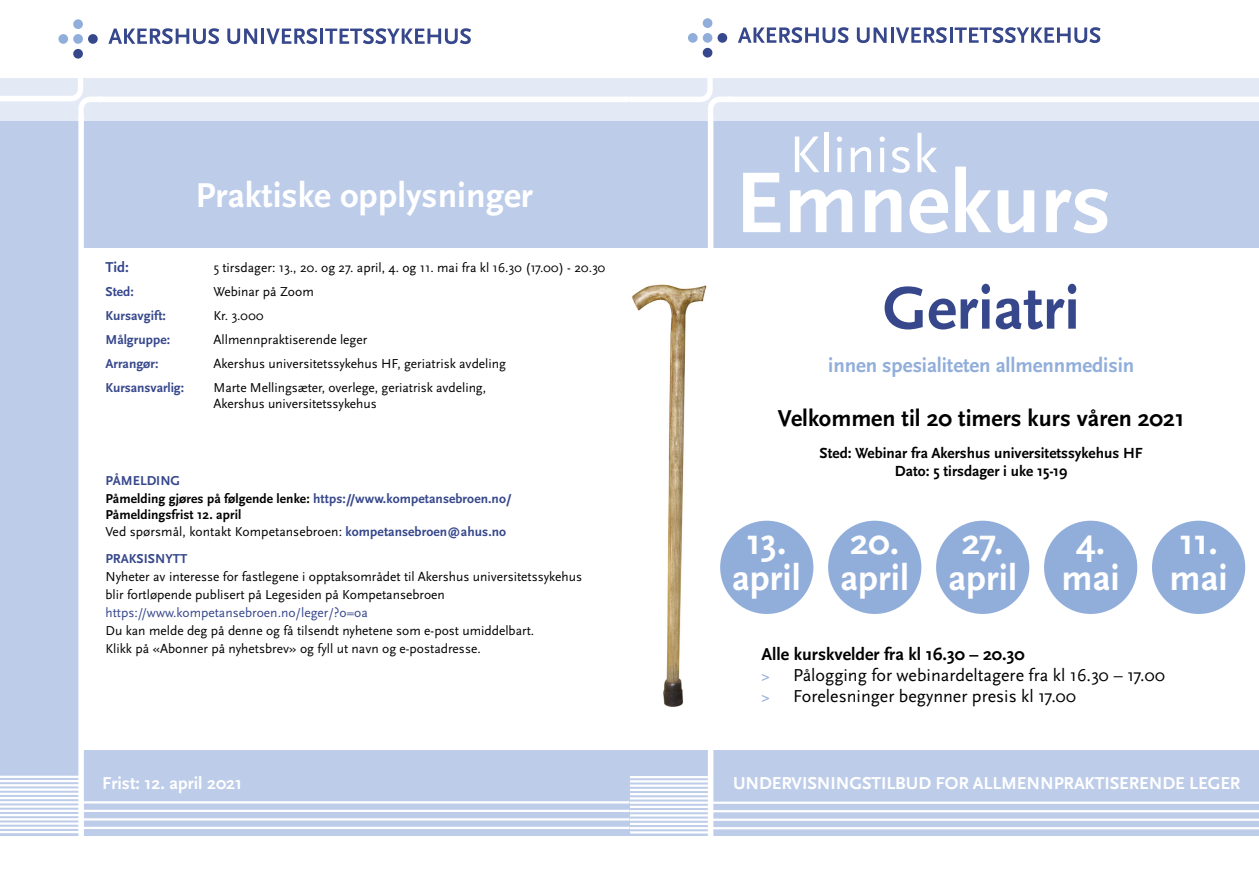
<style>
.page{position:relative;width:1259px;height:893px;background:#fff}
.page>*{position:absolute;margin:0;border:0;box-sizing:border-box;transform-origin:0 0}
.t1{font:700 90px "Scala Sans OT";color:#fff}
.t2{font:700 63px "Scala Sans OT";color:#36478b}
.t3{font:54px "Scala Sans OT";color:#fff}
.t4{font:700 37.35px/35.7px "Scala Sans OT";color:#fff;text-align:center}
.t5{font:700 36px "Scala Sans OT";color:#fff}
.t6{font:700 24px "Scala Sans OT";color:#000}
.t7{font:700 21px "Scala Sans OT";letter-spacing:-.005em;color:#91aeda}
.t8{font:18px/21px "Scala Sans OT";color:#000}
.t9{font:700 18px "Scala Sans OT";letter-spacing:-.005em;color:#fff}
.t10{font:700 15.3px/18px "Scala Sans OT";color:#000;text-align:center}
.t11{font:700 15px "Scala Sans OT";color:#36478b}
.t12{font:13.5px/18px "Scala Sans OT";color:#000}
.t13{font:700 13.5px/18px "Scala Sans OT";color:#36478b}
.t14{font:13.5px "Scala Sans OT";color:#36478b}
.s1{color:#000}
.s2{font-weight:700}
.s3{font-weight:700;color:#36478b}
.s4{font-weight:700;font-size:15px;color:#91aeda}
</style>
<div class="page">
<img style="left:632px;top:284px;width:75px;height:423px">
<div style="left:629px;top:751px;width:630px;height:85px;background:#bdcce9"></div>
<div style="left:629px;top:79px;width:630px;height:42px;background:#e3e9f5"></div>
<div style="left:0;top:79px;width:629px;height:42px;background:#e3e9f5"></div>
<div style="left:629px;top:97px;width:61px;height:5px;background:#fff"></div>
<div style="left:0;top:96px;width:60px;height:5px;background:#fff"></div>
<div style="left:727px;top:97px;width:532px;height:5px;background:#fff"></div>
<div style="left:97px;top:97px;width:532px;height:5px;background:#fff"></div>
<svg style="left:689px;top:78px;width:42px;height:43px"></svg>
<svg style="left:59px;top:78px;width:43px;height:38px"></svg>
<div style="left:629px;top:121px;width:630px;height:127px;background:#bdcce9"></div>
<div style="left:708px;top:115px;width:5px;height:723px;background:#fff"></div>
<div style="left:703px;top:18px;width:9px;height:10px;background:#91aeda;border-radius:50%"></div>
<div style="left:703px;top:33px;width:9px;height:10px;background:#91aeda;border-radius:50%"></div>
<div style="left:688px;top:33px;width:9px;height:10px;background:#91aeda;border-radius:50%"></div>
<div style="left:717px;top:33px;width:10px;height:10px;background:#36478b;border-radius:50%"></div>
<div style="left:703px;top:48px;width:9px;height:10px;background:#36478b;border-radius:50%"></div>
<svg style="left:738px;top:27px;width:110px;height:16px"></svg>
<svg style="left:857px;top:27px;width:29px;height:16px"></svg>
<hr style="left:891px;top:27px;width:3px;height:16px;background:#36478b">
<svg style="left:896px;top:27px;width:51px;height:16px"></svg>
<hr style="left:949px;top:27px;width:3px;height:16px;background:#36478b">
<svg style="left:954px;top:27px;width:146px;height:16px"></svg>
<hr style="left:629px;top:776px;width:80px;height:2px;background:#fff">
<hr style="left:629px;top:780px;width:80px;height:2px;background:#fff">
<hr style="left:629px;top:784px;width:80px;height:3px;background:#fff">
<hr style="left:629px;top:789px;width:80px;height:2px;background:#fff">
<hr style="left:629px;top:793px;width:80px;height:2px;background:#fff">
<hr style="left:629px;top:797px;width:80px;height:2px;background:#fff">
<hr style="left:629px;top:801px;width:80px;height:3px;background:#fff">
<hr style="left:629px;top:806px;width:80px;height:2px;background:#fff">
<hr style="left:629px;top:810px;width:80px;height:2px;background:#fff">
<hr style="left:629px;top:814px;width:80px;height:2px;background:#fff">
<hr style="left:629px;top:818px;width:80px;height:3px;background:#fff">
<hr style="left:629px;top:823px;width:80px;height:2px;background:#fff">
<hr style="left:629px;top:827px;width:80px;height:2px;background:#fff">
<hr style="left:629px;top:831px;width:80px;height:2px;background:#fff">
<hr style="left:712px;top:802px;width:547px;height:2px;background:#fff">
<hr style="left:712px;top:810px;width:547px;height:2px;background:#fff">
<hr style="left:712px;top:819px;width:547px;height:2px;background:#fff">
<hr style="left:712px;top:827px;width:547px;height:2px;background:#fff">
<div style="left:0;top:227px;width:81px;height:609px;background:#bdcce9"></div>
<div style="left:0;top:751px;width:629px;height:85px;background:#bdcce9"></div>
<div style="left:0;top:121px;width:629px;height:127px;background:#bdcce9"></div>
<div style="left:78px;top:116px;width:6px;height:722px;background:#fff"></div>
<div style="left:73px;top:19px;width:10px;height:10px;background:#91aeda;border-radius:50%"></div>
<div style="left:73px;top:34px;width:10px;height:10px;background:#91aeda;border-radius:50%"></div>
<div style="left:58px;top:34px;width:10px;height:10px;background:#91aeda;border-radius:50%"></div>
<div style="left:88px;top:34px;width:10px;height:10px;background:#36478b;border-radius:50%"></div>
<div style="left:73px;top:49px;width:10px;height:10px;background:#36478b;border-radius:50%"></div>
<svg style="left:108px;top:28px;width:111px;height:16px"></svg>
<svg style="left:227px;top:29px;width:30px;height:15px"></svg>
<hr style="left:261px;top:29px;width:3px;height:15px;background:#36478b">
<svg style="left:266px;top:28px;width:51px;height:16px"></svg>
<hr style="left:320px;top:29px;width:3px;height:15px;background:#36478b">
<svg style="left:325px;top:28px;width:146px;height:16px"></svg>
<hr style="left:0;top:776px;width:79px;height:2px;background:#fff">
<hr style="left:0;top:780px;width:79px;height:2px;background:#fff">
<hr style="left:0;top:784px;width:79px;height:2px;background:#fff">
<hr style="left:0;top:788px;width:79px;height:3px;background:#fff">
<hr style="left:0;top:793px;width:79px;height:2px;background:#fff">
<hr style="left:0;top:797px;width:79px;height:2px;background:#fff">
<hr style="left:0;top:801px;width:79px;height:2px;background:#fff">
<hr style="left:0;top:805px;width:79px;height:3px;background:#fff">
<hr style="left:0;top:810px;width:79px;height:2px;background:#fff">
<hr style="left:0;top:814px;width:79px;height:2px;background:#fff">
<hr style="left:0;top:818px;width:79px;height:2px;background:#fff">
<hr style="left:0;top:822px;width:79px;height:3px;background:#fff">
<hr style="left:0;top:827px;width:79px;height:2px;background:#fff">
<hr style="left:0;top:831px;width:79px;height:2px;background:#fff">
<hr style="left:82px;top:801px;width:547px;height:2px;background:#fff">
<hr style="left:82px;top:810px;width:547px;height:2px;background:#fff">
<hr style="left:82px;top:818px;width:547px;height:2px;background:#fff">
<hr style="left:82px;top:827px;width:547px;height:2px;background:#fff">
<div style="left:720px;top:521px;width:93px;height:93px;background:#91aeda;border-radius:50%"></div>
<div style="left:828px;top:521px;width:93px;height:93px;background:#91aeda;border-radius:50%"></div>
<div style="left:936px;top:521px;width:93px;height:93px;background:#91aeda;border-radius:50%"></div>
<div style="left:1044px;top:521px;width:93px;height:93px;background:#91aeda;border-radius:50%"></div>
<div style="left:1152px;top:521px;width:93px;height:93px;background:#91aeda;border-radius:50%"></div>
<h3 class="t5" style="left:195px;top:175px;width:339px">Praktiske opplysninger</h3>
<p class="t11" style="left:105px;top:259px;width:25px">Tid:</p>
<p class="t12" style="left:213px;top:259px;width:394px">5 tirsdager: 13., 20. og 27. april, 4. og 11. mai fra kl 16.30 (17.00) - 20.30</p>
<p class="t13" style="left:105px;top:283px;width:30px">Sted:</p>
<p class="t12" style="left:213px;top:283px;width:102px">Webinar på Zoom</p>
<p class="t13" style="left:105px;top:307px;width:62px">Kursavgift:</p>
<p class="t12" style="left:213px;top:307px;width:52px">Kr. 3.000</p>
<p class="t13" style="left:105px;top:331px;width:66px">Målgruppe:</p>
<p class="t12" style="left:213px;top:331px;width:155px">Allmennpraktiserende leger</p>
<p class="t13" style="left:105px;top:355px;width:54px">Arrangør:</p>
<p class="t12" style="left:213px;top:355px;width:294px">Akershus universitetssykehus HF, geriatrisk avdeling</p>
<p class="t13" style="left:105px;top:379px;width:80px">Kursansvarlig:</p>
<p class="t12" style="left:213px;top:380px;width:274px;line-height:16.2px">Marte Mellingsæter, overlege, geriatrisk avdeling,<br>Akershus universitetssykehus</p>
<p class="t13" style="left:105px;top:471px;width:408px">PÅMELDING<br><span class="s1">Påmelding gjøres på følgende lenke:</span> https://www.kompetansebroen.no/</p>
<p class="t12" style="left:105px;top:507px;width:402px;line-height:16.5px"><span class="s2">Påmeldingsfrist 12. april<br></span>Ved spørsmål, kontakt Kompetansebroen: <span class="s3">kompetansebroen@ahus.no</span></p>
<p class="t13" style="left:105px;top:549px;width:83px">PRAKSISNYTT</p>
<p class="t12" style="left:105px;top:568px;width:478px">Nyheter av interesse for fastlegene i opptaksområdet til Akershus universitetssykehus blir fortløpende publisert på Legesiden på Kompetansebroen</p>
<p class="t14" style="left:105px;top:605px;width:264px">https://www.kompetansebroen.no/leger/?o=oa</p>
<p class="t12" style="left:105px;top:622px;width:430px">Du kan melde deg på denne og få tilsendt nyhetene som e-post umiddelbart.<br>Klikk på «Abonner på nyhetsbrev» og fyll ut navn og e-postadresse.</p>
<h3 class="t3" style="left:789px;top:126px;width:150px">Klinisk</h3>
<h1 class="t1" style="left:735px;top:153px;width:378px">Emnekurs</h1>
<h2 class="t2" style="left:882px;top:273px;width:199px">Geriatri</h2>
<h3 class="t7" style="left:828px;top:354px;width:307px">innen spesialiteten allmennmedisin</h3>
<h3 class="t6" style="left:778px;top:405px;width:408px">Velkommen til 20 timers kurs våren 2021</h3>
<p class="t10" style="left:819px;top:444px;width:325px">Sted: Webinar fra Akershus universitetssykehus HF<br>Dato: 5 tirsdager i uke 15-19</p>
<h3 class="t4" style="left:732px;top:525px;width:70px">13. april</h3>
<h3 class="t4" style="left:840px;top:525px;width:70px;text-align:left">20. april</h3>
<h3 class="t4" style="left:948px;top:525px;width:70px">27. april</h3>
<h3 class="t4" style="left:1061px;top:525px;width:60px">4. mai</h3>
<h3 class="t4" style="left:1169px;top:525px;width:60px;text-align:left">11. mai</h3>
<h3 class="t8" style="left:761px;top:644px;width:405px"><span class="s2">Alle kurskvelder fra kl 16.30 – 20.30<br></span><span class="s4">&gt;</span> Pålogging for webinardeltagere fra kl 16.30 – 17.00 <span class="s4">&gt;</span> Forelesninger begynner presis kl 17.00</h3>
<h3 class="t9" style="left:102px;top:773px;width:142px">Frist: 12. april 2021</h3>
<h3 class="t9" style="left:733px;top:773px;width:509px">UNDERVISNINGSTILBUD FOR ALLMENNPRAKTISERENDE LEGER</h3>
</div>
